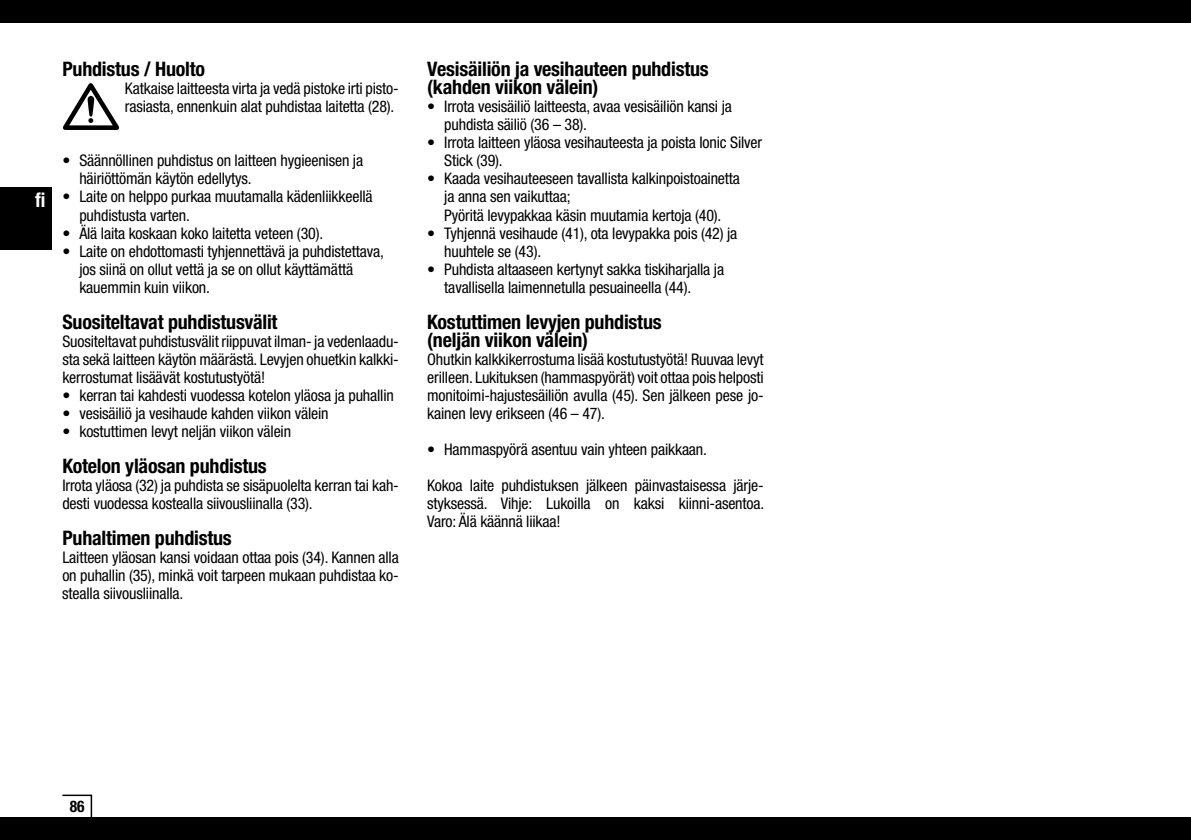
<style>
.page{position:relative;width:1191px;height:840px;background:#fff}
.page>*{position:absolute;margin:0;border:0;box-sizing:border-box;transform-origin:0 0}
.t1{font:700 condensed 20px/18px "Helvetica Neue LTW1 G";letter-spacing:-.01em;color:#000}
.t2{font:700 condensed 20px "Helvetica Neue LTW1 G";color:#fff;scale:.96 1}
.t3{font:condensed 16px/18px "Helvetica Neue LTW1 G";letter-spacing:-.01em;color:#000}
.t4{font:700 condensed 16px "Helvetica Neue LTW1 G";color:#000;scale:.96 1}
</style>
<div class="page">
<div style="left:0;top:0;width:1191px;height:23px;background:#000"></div>
<div style="left:0;top:816px;width:1191px;height:23px;background:#000"></div>
<div style="left:0;top:187px;width:51px;height:62px;background:#000"></div>
<svg style="left:61px;top:794px;width:32px;height:23px"></svg>
<svg style="left:63px;top:83px;width:56px;height:47px"></svg>
<p class="t2" style="left:35px;top:187px;width:12px">fi</p>
<p class="t1" style="left:62px;top:60px;width:144px">Puhdistus / Huolto</p>
<p class="t3" style="left:125px;top:80px;width:275px">Katkaise laitteesta virta ja vedä pistoke irti pisto&shy;rasiasta, ennenkuin alat puhdistaa laitetta (28).</p>
<p class="t3" style="left:79px;top:152px;width:285px;text-indent:-17px">• Säännöllinen puhdistus on laitteen hygieenisen ja häiriöttömän käytön edellytys.</p>
<p class="t3" style="left:79px;top:188px;width:295px;text-indent:-17px">• Laite on helppo purkaa muutamalla kädenliikkeellä puhdistusta varten.</p>
<p class="t3" style="left:62px;top:224px;width:262px">• Älä laita koskaan koko laitetta veteen (30).</p>
<p class="t3" style="left:79px;top:242px;width:306px;text-indent:-17px">• Laite on ehdottomasti tyhjennettävä ja puhdistettava, jos siinä on ollut vettä ja se on ollut käyttämättä kauemmin kuin viikon.</p>
<p class="t1" style="left:62px;top:312px;width:217px">Suositeltavat puhdistusvälit</p>
<p class="t3" style="left:62px;top:332px;width:338px;text-align:justify">Suositeltavat puhdistusvälit riippuvat ilman- ja vedenlaadu&shy;sta sekä laitteen käytön määrästä. Levyjen ohuetkin kalkki&shy;kerrostumat lisäävät kostutustyötä!</p>
<p class="t3" style="left:62px;top:386px;width:333px">• kerran tai kahdesti vuodessa kotelon yläosa ja puhallin</p>
<p class="t3" style="left:62px;top:404px;width:268px">• vesisäiliö ja vesihaude kahden viikon välein</p>
<p class="t3" style="left:62px;top:422px;width:230px">• kostuttimen levyt neljän viikon välein</p>
<p class="t1" style="left:62px;top:456px;width:206px">Kotelon yläosan puhdistus</p>
<p class="t3" style="left:62px;top:476px;width:338px">Irrota yläosa (32) ja puhdista se sisäpuolelta kerran tai kah&shy;desti vuodessa kostealla siivousliinalla (33).</p>
<p class="t1" style="left:62px;top:528px;width:171px">Puhaltimen puhdistus</p>
<p class="t3" style="left:62px;top:548px;width:338px;text-align:justify">Laitteen yläosan kansi voidaan ottaa pois (34). Kannen alla on puhallin (35), minkä voit tarpeen mukaan puhdistaa ko&shy;stealla siivousliinalla.</p>
<p class="t1" style="left:427px;top:60px;width:283px">Vesisäiliön ja vesihauteen puhdistus (kahden viikon välein)</p>
<p class="t3" style="left:444px;top:98px;width:289px;text-indent:-17px">• Irrota vesisäiliö laitteesta, avaa vesisäiliön kansi ja puhdista säiliö (36 – 38).</p>
<p class="t3" style="left:444px;top:134px;width:319px;text-indent:-17px">• Irrota laitteen yläosa vesihauteesta ja poista Ionic Silver<br>Stick (39).</p>
<p class="t3" style="left:444px;top:170px;width:297px;text-indent:-17px">• Kaada vesihauteeseen tavallista kalkinpoistoainetta ja anna sen vaikuttaa;<br>Pyöritä levypakkaa käsin muutamia kertoja (40).</p>
<p class="t3" style="left:444px;top:224px;width:294px;text-indent:-17px">• Tyhjennä vesihaude (41), ota levypakka pois (42) ja huuhtele se (43).</p>
<p class="t3" style="left:444px;top:260px;width:281px;text-indent:-17px">• Puhdista altaaseen kertynyt sakka tiskiharjalla ja tavallisella laimennetulla pesuaineella (44).</p>
<p class="t1" style="left:427px;top:312px;width:236px">Kostuttimen levyjen puhdistus (neljän viikon välein)</p>
<p class="t3" style="left:427px;top:350px;width:338px;text-align:justify">Ohutkin kalkkikerrostuma lisää kostutustyötä! Ruuvaa levyt erilleen. Lukituksen (hammaspyörät) voit ottaa pois helposti monitoimi-hajustesäiliön avulla (45). Sen jälkeen pese jo&shy;kainen levy erikseen (46 – 47).</p>
<p class="t3" style="left:427px;top:440px;width:281px">• Hammaspyörä asentuu vain yhteen paikkaan.</p>
<p class="t3" style="left:427px;top:476px;width:338px">Kokoa laite puhdistuksen jälkeen päinvastaisessa järje&shy;styksessä. Vihje: Lukoilla on kaksi kiinni-asentoa.<br>Varo: Älä käännä liikaa!</p>
<p class="t4" style="left:70px;top:795px;width:17px">86</p>
</div>
